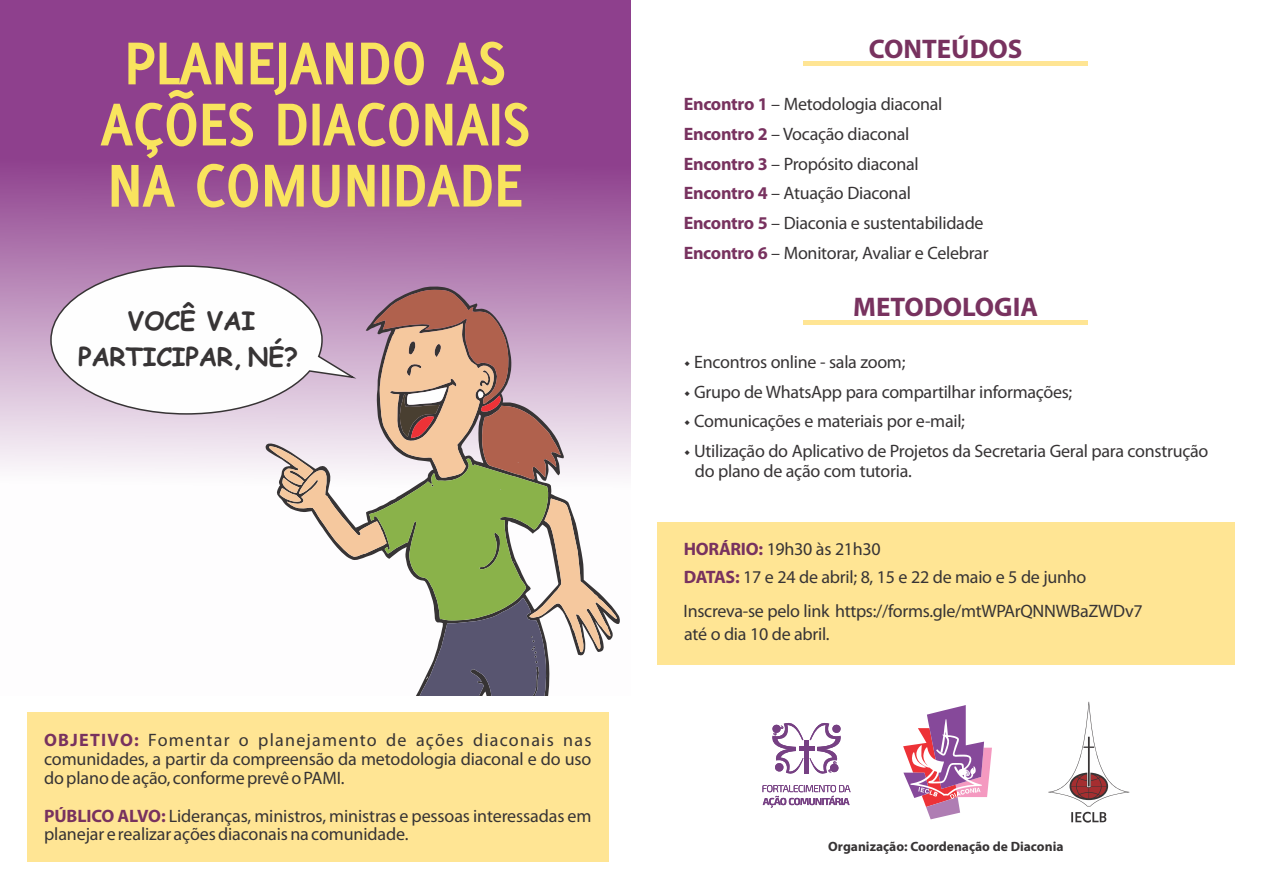
<style>
.page{position:relative;width:1263px;height:893px;background:#fff}
.page>*{position:absolute;margin:0;border:0;box-sizing:border-box;transform-origin:0 0}
.t1{font:700 27px "Myriad Pro";color:#78325f}
.t2{font:700 25.5px/35.5px "Comic Sans MS";letter-spacing:-.015em;color:#373435;text-align:center}
.t3{font:18px/30px "Myriad Pro";letter-spacing:-.015em;color:#373435}
.t4{font:700 13.5px "Myriad Pro";color:#373435}
.s1{font-weight:700;color:#78325f}
</style>
<div class="page">
<div style="left:657px;top:522px;width:577px;height:142px;background:#ffe594"></div>
<div style="left:27px;top:713px;width:581px;height:149px;background:#ffe594"></div>
<div style="left:804px;top:61px;width:284px;height:5px;background:#ffe594"></div>
<hr style="left:804px;top:320px;width:284px;height:4px;background:#ffe594">
<svg style="left:0;top:0;width:630px;height:476px"></svg>
<svg style="left:265px;top:286px;width:355px;height:338px"></svg>
<svg style="left:268px;top:290px;width:349px;height:406px"></svg>
<svg style="left:49px;top:265px;width:311px;height:150px"></svg>
<svg style="left:772px;top:722px;width:31px;height:52px"></svg>
<svg style="left:809px;top:723px;width:32px;height:51px"></svg>
<hr style="left:799px;top:747px;width:15px;height:4px;background:#764083">
<div style="left:804px;top:740px;width:5px;height:33px;background:#764083"></div>
<svg style="left:762px;top:785px;width:88px;height:23px"></svg>
<svg style="left:903px;top:705px;width:89px;height:114px"></svg>
<svg style="left:1071px;top:812px;width:35px;height:11px"></svg>
<svg style="left:1048px;top:702px;width:81px;height:104px"></svg>
<svg style="left:101px;top:42px;width:427px;height:166px;fill:#90438d"></svg>
<h2 class="t2" style="left:78px;top:302px;width:222px">VOCÊ VAI<br>PARTICIPAR, NÉ?</h2>
<p class="t3" style="left:44px;top:731px;width:549px;line-height:18.9px;text-align:justify"><span class="s1">OBJETIVO:</span> Fomentar o planejamento de ações diaconais nas comunidades, a partir da compreensão da metodologia diaconal e do uso do plano de ação, conforme prevê o PAMI.</p>
<p class="t3" style="left:44px;top:806px;width:549px;line-height:18.9px"><span class="s1">PÚBLICO ALVO:</span> Lideranças, ministros, ministras e pessoas interessadas em planejar e realizar ações diaconais na comunidade.</p>
<h1 class="t1" style="left:869px;top:33px;width:155px">CONTEÚDOS</h1>
<p class="t3" style="left:684px;top:89px;width:306px"><span class="s1">Encontro 1</span> – Metodologia diaconal <span class="s1">Encontro 2</span> – Vocação diaconal<br><span class="s1">Encontro 3</span> – Propósito diaconal <span class="s1">Encontro 4</span> – Atuação Diaconal<br><span class="s1">Encontro 5</span> – Diaconia e sustentabilidade <span class="s1">Encontro 6</span> – Monitorar, Avaliar e Celebrar</p>
<h1 class="t1" style="left:853px;top:292px;width:186px">METODOLOGIA</h1>
<p class="t3" style="left:694px;top:348px;width:516px;line-height:29.5px">Encontros online - sala zoom;<br>Grupo de WhatsApp para compartilhar informações;<br>Comunicações e materiais por e-mail;<br>Utilização do Aplicativo de Projetos da Secretaria Geral para construção</p>
<p class="t3" style="left:695px;top:456px;width:218px">do plano de ação com tutoria.</p>
<p class="t3" style="left:684px;top:536px;width:404px;line-height:27.6px"><span class="s1">HORÁRIO:</span> 19h30 às 21h30<br><span class="s1">DATAS:</span> 17 e 24 de abril; 8, 15 e 22 de maio e 5 de junho</p>
<p class="t3" style="left:683px;top:600px;width:461px;line-height:23.2px">Inscreva-se pelo link https://forms.gle/mtWPArQNNWBaZWDv7 até o dia 10 de abril.</p>
<p class="t4" style="left:828px;top:839px;width:237px">Organização: Coordenação de Diaconia</p>
</div>
